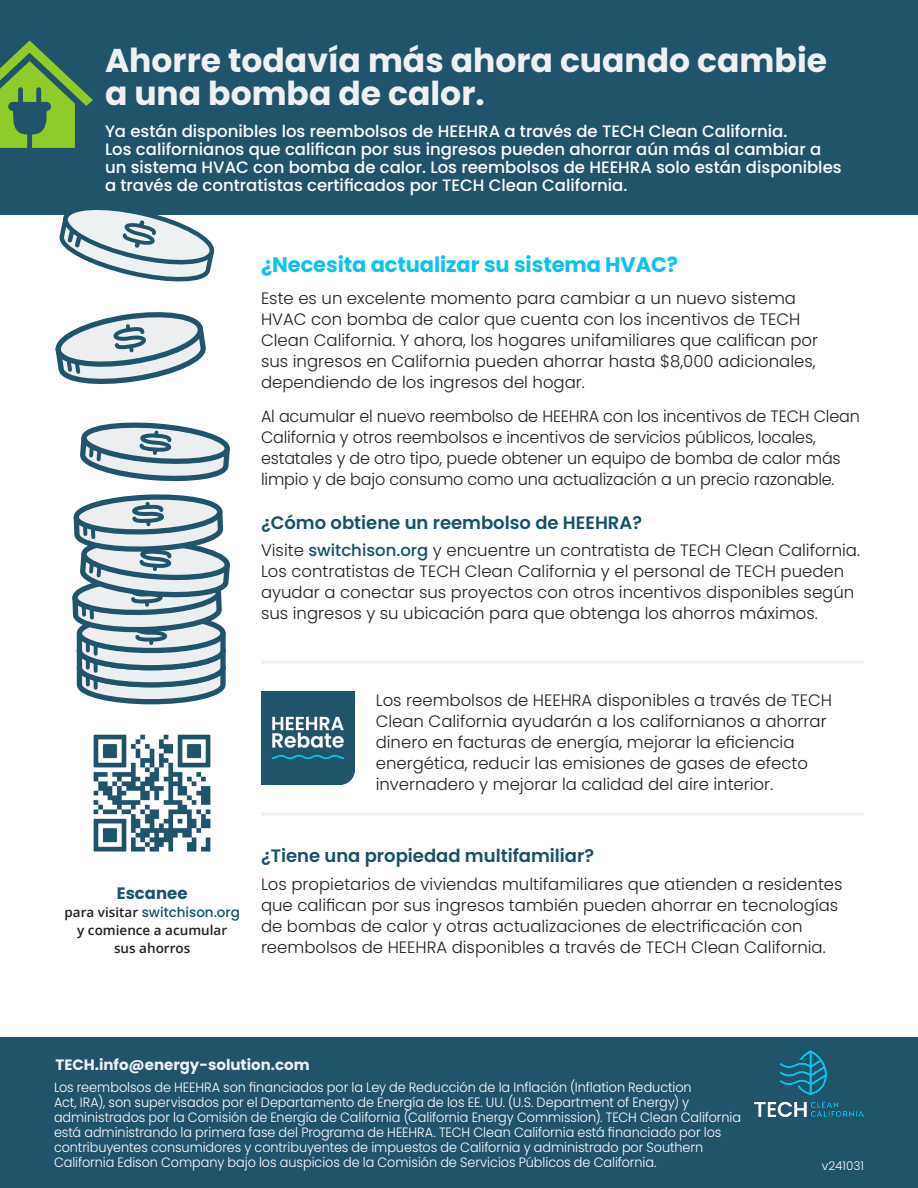
<style>
.page{position:relative;width:918px;height:1188px;background:#fff}
.page>*{position:absolute;margin:0;border:0;box-sizing:border-box;transform-origin:0 0}
.t1{font:700 33px/33px "Poppins";color:#eef1f1}
.Subhead_2{font:700 21px "Poppins";letter-spacing:-.005em;color:#0ac4ef}
.section_header{font:600 18px "Poppins";color:#175167}
.t2{font:300 16.5px/21px "Poppins";color:#231f20}
.intro_copy{font:500 16.5px/18px "Poppins";color:#fff}
.t3{font:700 16.5px "Poppins";color:#20546b}
.t4{font:700 15px "Poppins";color:#eef1f1}
.t5{font:300 13.5px/15px "Poppins";letter-spacing:-.005em;color:#fff;scale:.95 1}
.t6{font:600 13.5px/18px "Open Sans";color:#231f20;text-align:center}
.t7{font:300 12px "Poppins";color:#fff}
.s1{font-weight:500;color:#175167}
.s2{font-family:"Poppins";font-weight:500;color:#175167}
</style>
<div class="page">
<div style="left:0;top:1037px;width:918px;height:151px;background:#20546b"></div>
<img style="left:755px;top:1051px;width:109px;height:66px">
<div style="left:0;top:0;width:918px;height:214px;background:#20546b"></div>
<svg style="left:0;top:40px;width:93px;height:108px"></svg>
<svg style="left:72px;top:494px;width:158px;height:211px;background:#a6b9c2"></svg>
<svg style="left:80px;top:423px;width:150px;height:58px"></svg>
<svg style="left:55px;top:312px;width:151px;height:72px"></svg>
<svg style="left:60px;top:210px;width:157px;height:72px"></svg>
<hr style="left:261px;top:661px;width:603px;height:3px;background:#eef1f1">
<hr style="left:261px;top:813px;width:603px;height:3px;background:#eef1f1">
<img style="left:262px;top:691px;width:93px;height:93px">
<img style="left:93px;top:734px;width:118px;height:118px">
<p class="t1" style="left:105px;top:44px;width:724px">Ahorre todavía más ahora cuando cambie a una bomba de calor.</p>
<p class="intro_copy" style="left:105px;top:122px;width:738px">Ya están disponibles los reembolsos de HEEHRA a través de TECH Clean California.<br>Los californianos que califican por sus ingresos pueden ahorrar aún más al cambiar a un sistema HVAC con bomba de calor. Los reembolsos de HEEHRA solo están disponibles a través de contratistas certificados por TECH Clean California.</p>
<p class="Subhead_2" style="left:261px;top:252px;width:419px">¿Necesita actualizar su sistema HVAC?</p>
<p class="t2" style="left:261px;top:288px;width:559px">Este es un excelente momento para cambiar a un nuevo sistema HVAC con bomba de calor que cuenta con los incentivos de TECH Clean California. Y ahora, los hogares unifamiliares que califican por sus ingresos en California pueden ahorrar hasta $8,000 adicionales, dependiendo de los ingresos del hogar.</p>
<p class="t2" style="left:261px;top:406px;width:601px">Al acumular el nuevo reembolso de HEEHRA con los incentivos de TECH Clean California y otros reembolsos e incentivos de servicios públicos, locales, estatales y de otro tipo, puede obtener un equipo de bomba de calor más limpio y de bajo consumo como una actualización a un precio razonable.</p>
<p class="section_header" style="left:261px;top:512px;width:383px">¿Cómo obtiene un reembolso de HEEHRA?</p>
<p class="t2" style="left:261px;top:540px;width:601px">Visite <span class="s1">switchison.org</span> y encuentre un contratista de TECH Clean California.<br>Los contratistas de TECH Clean California y el personal de TECH pueden ayudar a conectar sus proyectos con otros incentivos disponibles según sus ingresos y su ubicación para que obtenga los ahorros máximos.</p>
<p class="t3" style="left:117px;top:884px;width:72px">Escanee</p>
<p class="t6" style="left:65px;top:903px;width:177px">para visitar <span class="s2">switchison.org </span>y comience a acumular<br>sus ahorros</p>
<p class="t2" style="left:376px;top:690px;width:458px">Los reembolsos de HEEHRA disponibles a través de TECH Clean California ayudarán a los californianos a ahorrar dinero en facturas de energía, mejorar la eficiencia energética, reducir las emisiones de gases de efecto invernadero y mejorar la calidad del aire interior.</p>
<p class="section_header" style="left:261px;top:845px;width:335px">¿Tiene una propiedad multifamiliar?</p>
<p class="t2" style="left:261px;top:874px;width:583px">Los propietarios de viviendas multifamiliares que atienden a residentes que califican por sus ingresos también pueden ahorrar en tecnologías de bombas de calor y otras actualizaciones de electrificación con reembolsos de HEEHRA disponibles a través de TECH Clean California.</p>
<p class="t4" style="left:56px;top:1056px;width:256px">TECH.info@energy-solution.com</p>
<p class="t5" style="left:54px;top:1080px;width:725px">Los reembolsos de HEEHRA son financiados por la Ley de Reducción de la Inflación (Inflation Reduction<br>Act, IRA), son supervisados por el Departamento de Energía de los EE. UU. (U.S. Department of Energy) y administrados por la Comisión de Energía de California (California Energy Commission). TECH Clean California está administrando la primera fase del Programa de HEEHRA. TECH Clean California está financiado por los contribuyentes consumidores y contribuyentes de impuestos de California y administrado por Southern California Edison Company bajo los auspicios de la Comisión de Servicios Públicos de California.</p>
<p class="t7" style="left:822px;top:1159px;width:44px">v241031</p>
</div>
